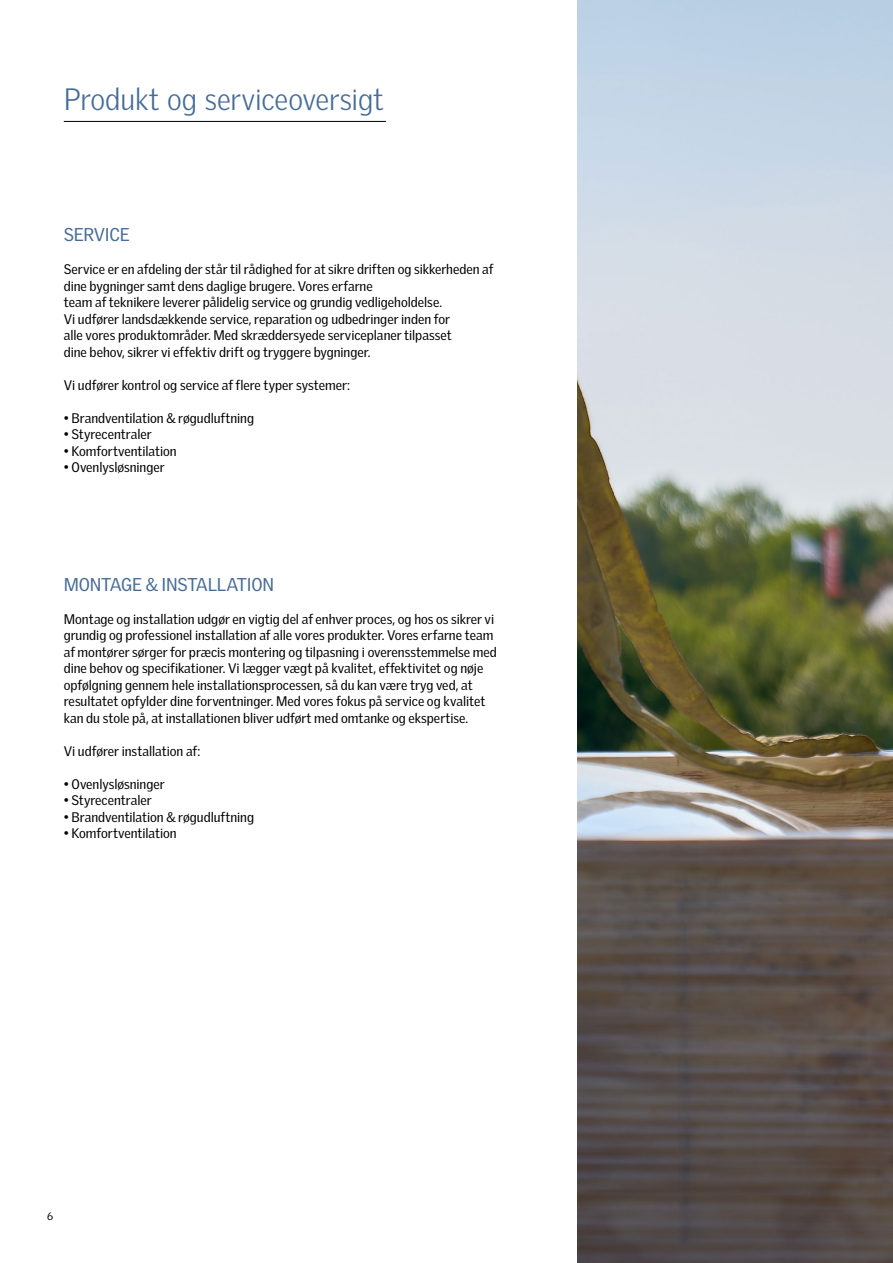
<style>
.page{position:relative;width:893px;height:1263px;background:#fff}
.page>*{position:absolute;margin:0;border:0;box-sizing:border-box;transform-origin:0 0}
.t1{font:300 30px "Velux Gothic";letter-spacing:-.005em;color:#486c96}
.t2{font:18px "Velux Gothic";letter-spacing:-.015em;color:#486c96}
.t3{font:13.5px/16.5px "Velux Gothic";color:#000}
.t4{font:10.5px "Velux Gothic";color:#000}
</style>
<div class="page">
<hr style="left:64px;top:121px;width:322px;height:1px;background:#000">
<img style="left:578px;top:0;width:315px;height:1263px">
<h1 class="t1" style="left:64px;top:77px;width:322px">Produkt og serviceoversigt</h1>
<h2 class="t2" style="left:64px;top:221px;width:67px">SERVICE</h2>
<p class="t3" style="left:64px;top:260px;width:431px">Service er en afdeling der står til rådighed for at sikre driften og sikkerheden af dine bygninger samt dens daglige brugere. Vores erfarne<br>team af teknikere leverer pålidelig service og grundig vedligeholdelse.<br>Vi udfører landsdækkende service, reparation og udbedringer inden for<br>alle vores produktområder. Med skræddersyede serviceplaner tilpasset<br>dine behov, sikrer vi effektiv drift og tryggere bygninger.</p>
<p class="t3" style="left:64px;top:376px;width:288px">Vi udfører kontrol og service af flere typer systemer:</p>
<p class="t3" style="left:64px;top:409px;width:192px">• Brandventilation &amp; røgudluftning</p>
<p class="t3" style="left:64px;top:425px;width:89px">• Styrecentraler</p>
<p class="t3" style="left:64px;top:442px;width:114px">• Komfortventilation</p>
<p class="t3" style="left:64px;top:458px;width:102px">• Ovenlysløsninger</p>
<h2 class="t2" style="left:64px;top:571px;width:212px">MONTAGE &amp; INSTALLATION</h2>
<p class="t3" style="left:64px;top:610px;width:435px">Montage og installation udgør en vigtig del af enhver proces, og hos os sikrer vi grundig og professionel installation af alle vores produkter. Vores erfarne team af montører sørger for præcis montering og tilpasning i overensstemmelse med dine behov og specifikationer. Vi lægger vægt på kvalitet, effektivitet og nøje opfølgning gennem hele installationsprocessen, så du kan være tryg ved, at resultatet opfylder dine forventninger. Med vores fokus på service og kvalitet kan du stole på, at installationen bliver udført med omtanke og ekspertise.</p>
<p class="t3" style="left:64px;top:741px;width:138px">Vi udfører installation af:</p>
<p class="t3" style="left:64px;top:774px;width:102px">• Ovenlysløsninger</p>
<p class="t3" style="left:64px;top:791px;width:89px">• Styrecentraler</p>
<p class="t3" style="left:64px;top:807px;width:192px">• Brandventilation &amp; røgudluftning</p>
<p class="t3" style="left:64px;top:824px;width:114px">• Komfortventilation</p>
<p class="t4" style="left:47px;top:1208px;width:7px">6</p>
</div>
